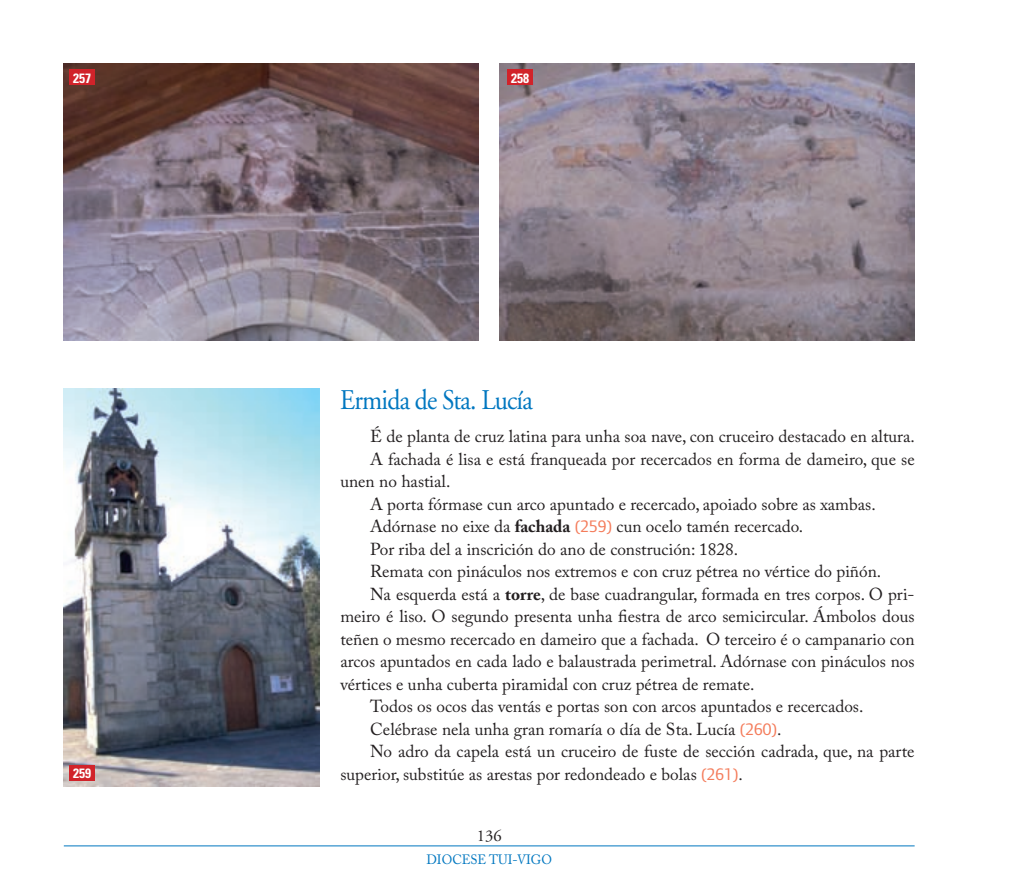
<style>
.page{position:relative;width:1021px;height:893px;background:#fff}
.page>*{position:absolute;margin:0;border:0;box-sizing:border-box;transform-origin:0 0}
.t1{font:28.5px "Adobe Garamond";letter-spacing:-.03em;color:#0077c0;scale:.9 1}
.t2{font:17.25px "Adobe Caslon Pro";color:#231f20}
.t3{font:16.5px "Adobe Garamond";color:#231f20}
.t4{font:13.5px "Adobe Caslon";color:#0077c0;scale:.95 1}
.t5{font:700 condensed 13.5px "Univers";color:#fff}
.s1{font-weight:700}
.s2{font-family:"Foundry Form Sans";color:#f47c5b}
</style>
<div class="page">
<hr style="left:64px;top:845px;width:850px;height:1px;background:#0077c0">
<img style="left:64px;top:64px;width:414px;height:276px">
<img style="left:500px;top:64px;width:414px;height:276px">
<img style="left:64px;top:389px;width:255px;height:398px">
<div style="left:69px;top:70px;width:26px;height:15px;background:#d1232a"></div>
<div style="left:69px;top:765px;width:26px;height:16px;background:#d1232a"></div>
<div style="left:507px;top:70px;width:26px;height:15px;background:#d1232a"></div>
<p class="t5" style="left:73px;top:70px;width:19px">257</p>
<p class="t5" style="left:73px;top:765px;width:19px">259</p>
<p class="t5" style="left:511px;top:70px;width:19px">258</p>
<h1 class="t1" style="left:340px;top:385px;width:215px">Ermida de Sta. Lucía</h1>
<p class="t2" style="left:370px;top:426px;width:546px">É de planta de cruz latina para unha soa nave, con cruceiro destacado en altura.</p>
<p class="t2" style="left:370px;top:449px;width:546px">A fachada é lisa e está franqueada por recercados en forma de dameiro, que se</p>
<p class="t2" style="left:340px;top:471px;width:112px">unen no hastial.</p>
<p class="t2" style="left:370px;top:494px;width:507px">A porta fórmase cun arco apuntado e recercado, apoiado sobre as xambas.</p>
<p class="t2" style="left:370px;top:516px;width:435px">Adórnase no eixe da <span class="s1">fachada</span> <span class="s2">(259)</span> cun ocelo tamén recercado.</p>
<p class="t2" style="left:370px;top:539px;width:369px">Por riba del a inscrición do ano de construción: 1828.</p>
<p class="t2" style="left:370px;top:561px;width:512px">Remata con pináculos nos extremos e con cruz pétrea no vértice do piñón.</p>
<p class="t2" style="left:370px;top:584px;width:546px">Na esquerda está a <span class="s1">torre</span>, de base cuadrangular, formada en tres corpos. O pri-</p>
<p class="t2" style="left:340px;top:606px;width:575px">meiro é liso. O segundo presenta unha fiestra de arco semicircular. Ámbolos dous</p>
<p class="t2" style="left:340px;top:629px;width:575px">teñen o mesmo recercado en dameiro que a fachada. O terceiro é o campanario con</p>
<p class="t2" style="left:340px;top:651px;width:575px">arcos apuntados en cada lado e balaustrada perimetral. Adórnase con pináculos nos</p>
<p class="t2" style="left:340px;top:674px;width:415px">vértices e unha cuberta piramidal con cruz pétrea de remate.</p>
<p class="t2" style="left:370px;top:696px;width:495px">Todos os ocos das ventás e portas son con arcos apuntados e recercados.</p>
<p class="t2" style="left:370px;top:719px;width:413px">Celébrase nela unha gran romaría o día de Sta. Lucía <span class="s2">(260)</span>.</p>
<p class="t2" style="left:370px;top:741px;width:546px">No adro da capela está un cruceiro de fuste de sección cadrada, que, na parte</p>
<p class="t2" style="left:340px;top:764px;width:404px">superior, substitúe as arestas por redondeado e bolas <span class="s2">(261)</span>.</p>
<p class="t3" style="left:477px;top:827px;width:26px">136</p>
<p class="t4" style="left:426px;top:851px;width:133px">DIOCESE TUI-VIGO</p>
</div>
